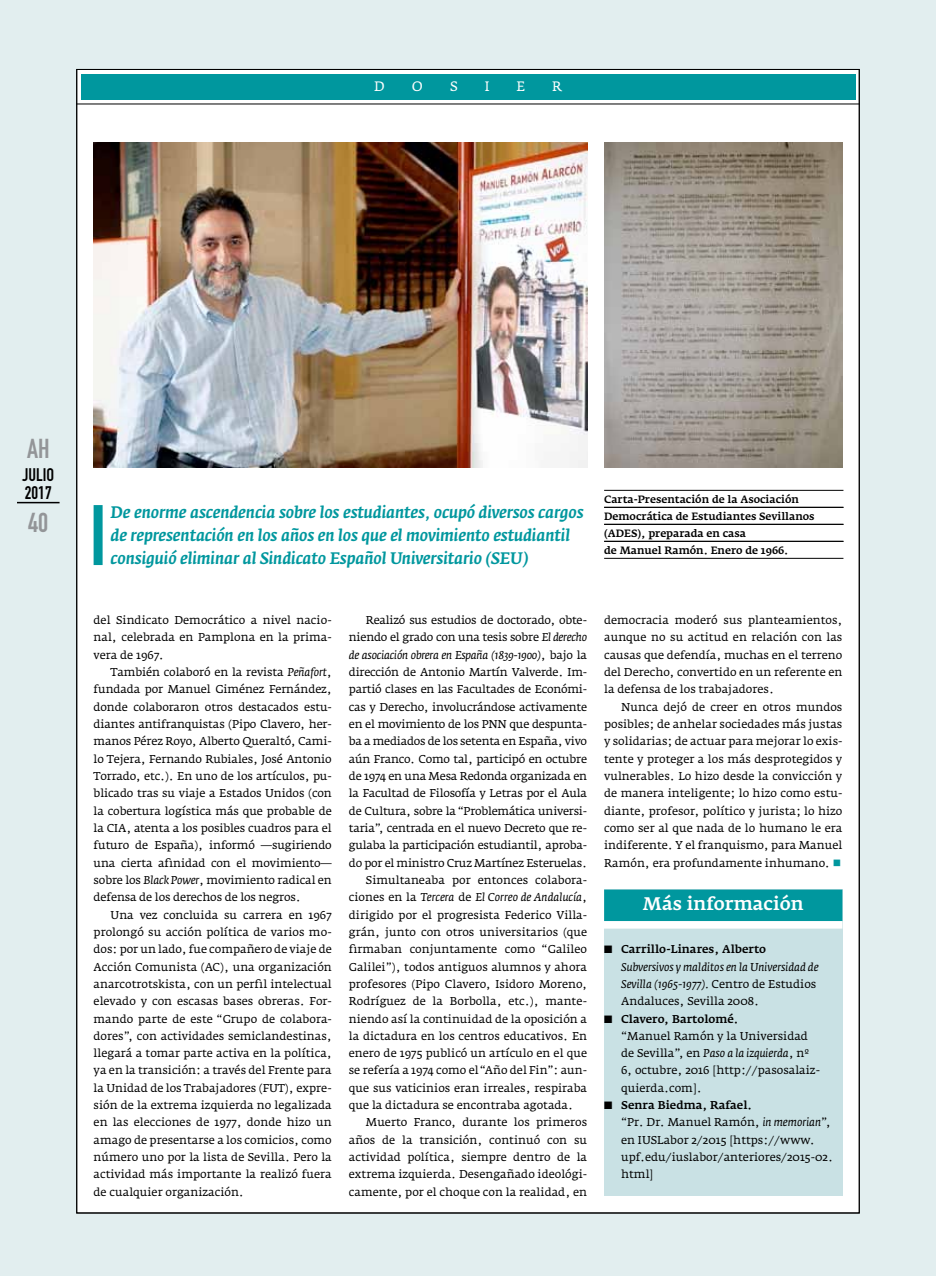
<style>
.page{position:relative;width:936px;height:1276px;background:#fff}
.page>*{position:absolute;margin:0;border:0;box-sizing:border-box;transform-origin:0 0}
.t1{font:27px "DIN Engschrift";color:#939598}
.t2{font:500 18px "Fedra Serif A";color:#fff}
.t3{font:18px/18px "DIN Engschrift";color:#000}
.t4{font:italic 500 16.5px/22.8px "Fedra Serif A";letter-spacing:-.01em;color:#00979e}
.t5{font:13.5px "Fedra Serif A";color:#fff}
.t6{font:11.25px/17.4px "Fedra Serif A";color:#000;text-align:justify}
.t7{font:11.25px "Fedra Serif A";letter-spacing:-.02em;color:#000}
.t8{font:italic 11.25px/17.2px "Fedra Serif A";color:#000}
.t9{font:italic 11.25px "Fedra Serif A";letter-spacing:-.02em;color:#000}
.t10{font:500 11.25px "Fedra Serif A";color:#000}
.t11{font:500 10.5px/17px "Fedra Serif A";letter-spacing:-.005em;color:#000}
.s1{font-style:italic}
.s2{font-style:normal}
.s3{color:#00979e}
.s4{font-weight:500}
</style>
<div class="page">
<div style="left:0;top:0;width:935px;height:1276px;background:#e2eeef"></div>
<hr style="left:935px;top:0;width:1px;height:1276px;background:#e2eeef">
<div style="left:77px;top:69px;width:782px;height:1144px;background:#fff"></div>
<div style="left:81px;top:74px;width:774px;height:26px;background:#00979e"></div>
<hr style="left:76px;top:104px;width:783px;height:1px;background:#000">
<div style="left:604px;top:889px;width:238px;height:306px;background:#c9e1e4"></div>
<div style="left:604px;top:889px;width:238px;height:32px;background:#00979e"></div>
<div style="left:600px;top:921px;width:242px;height:7px;background:#fff"></div>
<hr style="left:604px;top:490px;width:239px;height:1px;background:#000">
<hr style="left:604px;top:507px;width:239px;height:1px;background:#000">
<hr style="left:604px;top:524px;width:239px;height:1px;background:#000">
<hr style="left:604px;top:541px;width:239px;height:1px;background:#000">
<hr style="left:604px;top:558px;width:239px;height:1px;background:#000">
<img style="left:604px;top:142px;width:238px;height:325px">
<img style="left:94px;top:142px;width:493px;height:325px">
<div style="left:94px;top:505px;width:9px;height:60px;background:#00979e"></div>
<hr style="left:17px;top:502px;width:43px;height:1px;background:#000">
<p class="t5" style="left:374px;top:79px;width:33px">dosier</p>
<h1 class="t1" style="left:27px;top:433px;width:24px">AH</h1>
<h2 class="t3" style="left:22px;top:466px;width:33px">julio<br>2017</h2>
<h1 class="t1" style="left:28px;top:506px;width:22px">40</h1>
<h3 class="t4" style="left:111px;top:501px;width:474px">De enorme ascendencia sobre los estudiantes, ocupó diversos cargos de representación en los años en los que el movimiento estudiantil consiguió eliminar al Sindicato Español Universitario (SEU)</h3>
<p class="t11" style="left:604px;top:491px;width:212px">Carta-Presentación de la Asociación<br>Democrática de Estudiantes Sevillanos (ADES</p>
<p class="t11" style="left:604px;top:525px;width:186px;text-indent:33px">), preparada en casa<br>de Manuel Ramón. Enero de 1966.</p>
<p class="t6" style="left:94px;top:611px;width:240px">del Sindicato Democrático a nivel nacio&shy;nal, celebrada en Pamplona en la prima&shy;vera de 1967.</p>
<p class="t6" style="left:94px;top:663px;width:240px;text-indent:17px">También colaboró en la revista <span class="s1">Peñafort</span>, fundada por Manuel Giménez Fernández, donde colaboraron otros destacados estu&shy;diantes antifranquistas (Pipo Clavero, her&shy;manos Pérez Royo, Alberto Queraltó, Cami&shy;lo Tejera, Fernando Rubiales, José Antonio Torrado, etc.). En uno de los artículos, pu&shy;blicado tras su viaje a Estados Unidos (con la cobertura logística más que probable de la CIA, atenta a los posibles cuadros para el futuro de España), informó —sugiriendo una cierta afinidad con el movimiento— sobre los <span class="s1">Black Power</span>, movimiento radical en defensa de los derechos de los negros.</p>
<p class="t6" style="left:94px;top:906px;width:240px;text-indent:17px">Una vez concluida su carrera en 1967 prolongó su acción política de varios mo&shy;dos: por un lado, fue compañero de viaje de Acción Comunista (AC), una organización anarcotrotskista, con un perfil intelectual elevado y con escasas bases obreras. For&shy;mando parte de este “Grupo de colabora&shy;dores”, con actividades semiclandestinas, llegará a tomar parte activa en la política, ya en la transición: a través del Frente para la Unidad de los Trabajadores (FUT), expre&shy;sión de la extrema izquierda no legalizada en las elecciones de 1977, donde hizo un amago de presentarse a los comicios, como número uno por la lista de Sevilla. Pero la actividad más importante la realizó fuera de cualquier organización.</p>
<p class="t7" style="left:366px;top:613px;width:223px">Realizó sus estudios de doctorado, obte-</p>
<p class="t7" style="left:349px;top:631px;width:240px">niendo el grado con una tesis sobre <span class="s1">El derecho</span></p>
<p class="t9" style="left:349px;top:648px;width:240px">de asociación obrera en España (1839-1900)<span class="s2">, bajo la</span></p>
<p class="t7" style="left:349px;top:665px;width:240px">dirección de Antonio Martín Valverde. Im-</p>
<p class="t7" style="left:349px;top:683px;width:240px">partió clases en las Facultades de Económi-</p>
<p class="t7" style="left:349px;top:700px;width:240px">cas y Derecho, involucrándose activamente</p>
<p class="t7" style="left:349px;top:717px;width:240px">en el movimiento de los PNN que despunta-</p>
<p class="t7" style="left:349px;top:735px;width:240px">ba a mediados de los setenta en España, vivo</p>
<p class="t7" style="left:349px;top:752px;width:240px">aún Franco. Como tal, participó en octubre</p>
<p class="t7" style="left:349px;top:769px;width:240px">de 1974 en una Mesa Redonda organizada en</p>
<p class="t7" style="left:349px;top:786px;width:240px">la Facultad de Filosofía y Letras por el Aula</p>
<p class="t7" style="left:349px;top:804px;width:240px">de Cultura, sobre la “Problemática universi-</p>
<p class="t7" style="left:349px;top:821px;width:240px">taria”, centrada en el nuevo Decreto que re-</p>
<p class="t7" style="left:349px;top:838px;width:240px">gulaba la participación estudiantil, aproba-</p>
<p class="t7" style="left:349px;top:856px;width:240px">do por el ministro Cruz Martínez Esteruelas.</p>
<p class="t6" style="left:366px;top:871px;width:223px">Simultaneaba por entonces colabora-</p>
<p class="t8" style="left:349px;top:888px;width:240px"><span class="s2">ciones en la</span> Tercera <span class="s2">de</span> El Correo de Andalucía<span class="s2">,</span></p>
<p class="t6" style="left:349px;top:906px;width:240px">dirigido por el progresista Federico Villa-</p>
<p class="t6" style="left:349px;top:923px;width:240px">grán, junto con otros universitarios (que</p>
<p class="t6" style="left:349px;top:940px;width:240px">firmaban conjuntamente como “Galileo</p>
<p class="t6" style="left:349px;top:958px;width:240px">Galilei”), todos antiguos alumnos y ahora</p>
<p class="t6" style="left:349px;top:975px;width:240px">profesores (Pipo Clavero, Isidoro Moreno,</p>
<p class="t6" style="left:349px;top:992px;width:240px">Rodríguez de la Borbolla, etc.), mante-</p>
<p class="t6" style="left:349px;top:1010px;width:240px">niendo así la continuidad de la oposición a</p>
<p class="t6" style="left:349px;top:1027px;width:240px">la dictadura en los centros educativos. En</p>
<p class="t6" style="left:349px;top:1044px;width:240px">enero de 1975 publicó un artículo en el que</p>
<p class="t6" style="left:349px;top:1062px;width:240px">se refería a 1974 como el “Año del Fin”: aun-</p>
<p class="t6" style="left:349px;top:1079px;width:240px">que sus vaticinios eran irreales, respiraba</p>
<p class="t6" style="left:349px;top:1096px;width:226px">que la dictadura se encontraba agotada.</p>
<p class="t6" style="left:366px;top:1114px;width:223px">Muerto Franco, durante los primeros</p>
<p class="t6" style="left:349px;top:1131px;width:240px">años de la transición, continuó con su</p>
<p class="t6" style="left:349px;top:1148px;width:240px">actividad política, siempre dentro de la</p>
<p class="t6" style="left:349px;top:1166px;width:240px">extrema izquierda. Desengañado ideológi-</p>
<p class="t6" style="left:349px;top:1183px;width:240px">camente, por el choque con la realidad, en</p>
<p class="t6" style="left:604px;top:611px;width:240px">democracia moderó sus planteamientos, aunque no su actitud en relación con las causas que defendía, muchas en el terreno del Derecho, convertido en un referente en la defensa de los trabajadores.</p>
<p class="t6" style="left:604px;top:698px;width:240px;text-indent:17px">Nunca dejó de creer en otros mundos posibles; de anhelar sociedades más justas y solidarias; de actuar para mejorar lo exis&shy;tente y proteger a los más desprotegidos y vulnerables. Lo hizo desde la convicción y de manera inteligente; lo hizo como estu&shy;diante, profesor, político y jurista; lo hizo como ser al que nada de lo humano le era indiferente. Y el franquismo, para Manuel Ramón, era profundamente inhumano. <span class="s3">■</span></p>
<h2 class="t2" style="left:642px;top:893px;width:162px">Más información</h2>
<p class="t10" style="left:621px;top:942px;width:146px">Carrillo-Linares, Alberto</p>
<p class="t8" style="left:621px;top:958px;width:199px">Subversivos y malditos en la Universidad de<br>Sevilla (1965-1977). <span class="s2">Centro de Estudios<br>Andaluces, Sevilla 2008.</span></p>
<p class="t10" style="left:621px;top:1012px;width:119px">Clavero, Bartolomé.</p>
<p class="t6" style="left:621px;top:1027px;width:200px;text-align:left">“Manuel Ramón y la Universidad de Sevilla”, en <span class="s1">Paso a la izquierda</span>, nº<br>6, octubre, 2016 [http://pasosalaiz&shy;quierda.com].</p>
<p class="t6" style="left:621px;top:1096px;width:213px;text-align:left"><span class="s4">Senra Biedma, Rafael.<br></span>“Pr. Dr. Manuel Ramón, <span class="s1">in memorian</span>”, en IUSLabor 2/2015 [https://www. upf.edu/iuslabor/anteriores/2015-02. html]</p>
</div>
